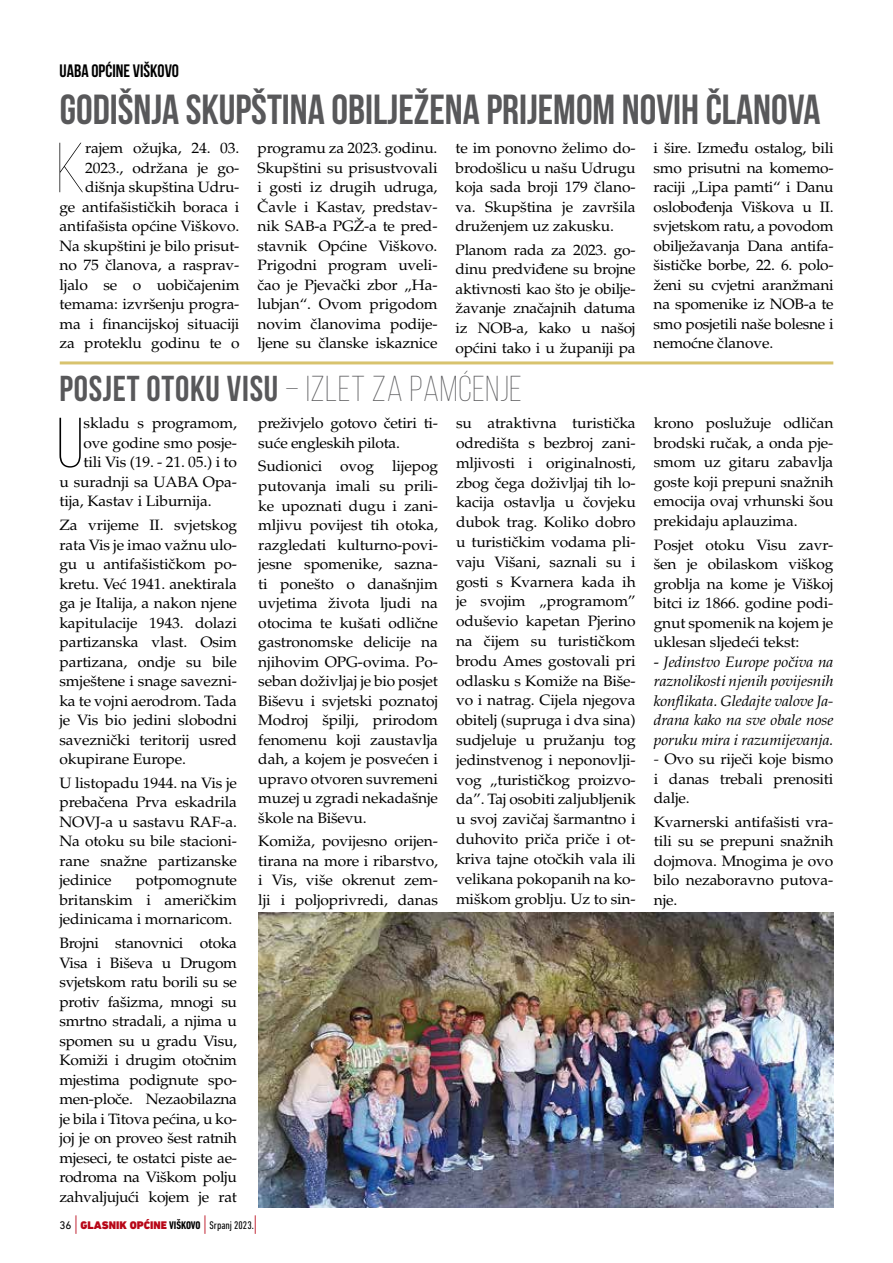
<style>
.page{position:relative;width:893px;height:1263px;background:#fff}
.page>*{position:absolute;margin:0;border:0;box-sizing:border-box;transform-origin:0 0}
.t1{font:100 70.65px "Bebas Neue";color:#000;scale:1.04 1}
.t2{font:300 70.65px "Bebas Neue";color:#000;scale:1.04 1}
.t3{font:42px "Bebas Neue";color:#58585a}
.t4{font:300 36px "Bebas Neue";letter-spacing:.02em;color:#58585a}
.t5{font:700 18px "Bebas Neue";color:#000}
.t6{font:15px/19.5px "Palatino CE";letter-spacing:-.01em;color:#000;text-align:justify;scale:1.04 1}
.t7{font:italic 15px/19.5px "Palatino CE";letter-spacing:-.01em;color:#000;text-align:justify;scale:1.04 1}
.t8{font:900 11.25px "DIN Next LT Pro";color:#b80718}
.s1{font-weight:400}
.s2{font-weight:400;color:#000}
.s3{font-weight:400;font-size:22.5px}
.s4{font-weight:700;font-stretch:condensed;color:#000}
.s5{font-weight:400;font-stretch:condensed;color:#000}
.s6{font-style:normal}
.s7{font-style:italic}
</style>
<div class="page">
<img style="left:258px;top:912px;width:575px;height:296px">
<hr style="left:60px;top:361px;width:773px;height:3px;background:#d8c36e">
<p class="t5" style="left:60px;top:61px;width:121px">UABA OPĆINE VIŠKOVO</p>
<h2 class="t3" style="left:60px;top:87px;width:762px">GODIŠNJA SKUPŠTINA OBILJEŽENA PRIJEMOM NOVIH ČLANOVA</h2>
<p class="t6" style="left:59px;top:139px;width:175px;text-align:right">rajem ožujka, 24. 03.<br>2023., održana je go&shy;dišnja skupština Udru-<br>ge antifašističkih boraca i antifašista općine Viškovo.<br>Na skupštini je bilo prisut&shy;no 75 članova, a rasprav&shy;ljalo se o uobičajenim temama: izvršenju progra&shy;ma i financijskoj situaciji za proteklu godinu te o</p>
<p class="t6" style="left:257px;top:139px;width:175px">programu za 2023. godinu.<br>Skupštini su prisustvovali i gosti iz drugih udruga, Čavle i Kastav, predstav&shy;nik SAB-a PGŽ-a te pred&shy;stavnik Općine Viškovo.<br>Prigodni program uveli&shy;čao je Pjevački zbor „Ha&shy;lubjan“. Ovom prigodom novim članovima podije&shy;ljene su članske iskaznice</p>
<p class="t6" style="left:456px;top:139px;width:175px">te im ponovno želimo do&shy;brodošlicu u našu Udrugu koja sada broji 179 člano&shy;va. Skupština je završila druženjem uz zakusku.</p>
<h1 class="t1" style="left:57px;top:131px;width:30px">K</h1>
<p class="t6" style="left:456px;top:240px;width:175px">Planom rada za 2023. go&shy;dinu predviđene su brojne aktivnosti kao što je obilje&shy;žavanje značajnih datuma iz NOB-a, kako u našoj općini tako i u županiji pa</p>
<h3 class="t4" style="left:59px;top:369px;width:464px"><span class="s1">POSJET OTOKU VISU</span> – IZLET ZA PAMĆENJE</h3>
<p class="t6" style="left:654px;top:139px;width:175px">i šire. Između ostalog, bili smo prisutni na komemo&shy;raciji „Lipa pamti“ i Danu oslobođenja Viškova u II. svjetskom ratu, a povodom obilježavanja Dana antifa&shy;šističke borbe, 22. 6. polo&shy;ženi su cvjetni aranžmani na spomenike iz NOB-a te smo posjetili naše bolesne i nemoćne članove.</p>
<h1 class="t2" style="left:57px;top:405px;width:27px">U</h1>
<p class="t6" style="left:84px;top:414px;width:149px">skladu s programom,</p>
<p class="t6" style="left:84px;top:433px;width:149px">ove godine smo posje-</p>
<p class="t6" style="left:84px;top:453px;width:149px">tili Vis (19. - 21. 05.) i to</p>
<p class="t6" style="left:59px;top:472px;width:172px">u suradnji sa UABA Opa-</p>
<p class="t6" style="left:59px;top:492px;width:148px">tija, Kastav i Liburnija.</p>
<p class="t6" style="left:59px;top:515px;width:172px">Za vrijeme II. svjetskog rata Vis je imao važnu ulo&shy;gu u antifašističkom po&shy;kretu. Već 1941. anektirala ga je Italija, a nakon njene kapitulacije 1943. dolazi partizanska vlast. Osim partizana, ondje su bile smještene i snage savezni&shy;ka te vojni aerodrom. Tada je Vis bio jedini slobodni saveznički teritorij usred okupirane Europe.</p>
<p class="t6" style="left:59px;top:773px;width:172px">U listopadu 1944. na Vis je prebačena Prva eskadrila NOVJ-a u sastavu RAF-a.<br>Na otoku su bile stacioni&shy;rane snažne partizanske jedinice</p>
<p class="t6" style="left:59px;top:871px;width:172px;text-indent:76px">potpomognute britanskim i američkim jedinicama i mornaricom.</p>
<p class="t6" style="left:59px;top:933px;width:172px">Brojni stanovnici otoka Visa i Biševa u Drugom svjetskom ratu borili su se protiv fašizma, mnogi su smrtno stradali, a njima u spomen su u gradu Visu, Komiži i drugim otočnim mjestima podignute spo&shy;men-ploče. Nezaobilazna je bila i Titova pećina, u ko&shy;joj je on proveo šest ratnih mjeseci, te ostatci piste ae&shy;rodroma na Viškom polju zahvaljujući kojem je rat</p>
<p class="t6" style="left:258px;top:414px;width:174px">preživjelo gotovo četiri ti&shy;suće engleskih pilota.</p>
<p class="t6" style="left:258px;top:457px;width:174px">Sudionici ovog lijepog putovanja imali su prili&shy;ke upoznati dugu i zani&shy;mljivu povijest tih otoka, razgledati kulturno-povi&shy;jesne spomenike, sazna&shy;ti ponešto o današnjim uvjetima života ljudi na otocima te kušati odlične gastronomske delicije na njihovim OPG-ovima. Po&shy;seban doživljaj je bio posjet Biševu i svjetski poznatoj Modroj špilji, prirodom fenomenu koji zaustavlja dah, a kojem je posvećen i upravo otvoren suvremeni muzej u zgradi nekadašnje škole na Biševu.</p>
<p class="t6" style="left:258px;top:832px;width:174px">Komiža, povijesno orijen&shy;tirana na more i ribarstvo, i Vis, više okrenut zem&shy;lji i poljoprivredi, danas</p>
<p class="t8" style="left:60px;top:1218px;width:199px"><span class="s2">36</span> <span class="s3">|</span> GLASNIK OPĆINE <span class="s4">VIŠKOVO</span> <span class="s3">|</span> <span class="s5">Srpanj 2023.</span><span class="s3">|</span></p>
<p class="t6" style="left:456px;top:413px;width:174px">su atraktivna turistička odredišta s bezbroj zani&shy;mljivosti i originalnosti, zbog čega doživljaj tih lo&shy;kacija ostavlja u čovjeku dubok trag. Koliko dobro u turističkim vodama pli&shy;vaju Višani, saznali su i gosti s Kvarnera kada ih je svojim „programom” oduševio kapetan Pjerino na čijem su turističkom brodu Ames gostovali pri odlasku s Komiže na Biše&shy;vo i natrag. Cijela njegova obitelj (supruga i dva sina) sudjeluje u pružanju tog jedinstvenog i neponovlji&shy;vog „turističkog proizvo&shy;da”. Taj osobiti zaljubljenik u svoj zavičaj šarmantno i duhovito priča priče i ot&shy;kriva tajne otočkih vala ili velikana pokopanih na ko&shy;miškom groblju. Uz to sin-</p>
<p class="t6" style="left:654px;top:414px;width:174px">krono poslužuje odličan brodski ručak, a onda pje&shy;smom uz gitaru zabavlja goste koji prepuni snažnih emocija ovaj vrhunski šou prekidaju aplauzima.</p>
<p class="t6" style="left:654px;top:535px;width:174px">Posjet otoku Visu zavr&shy;šen je obilaskom viškog groblja na kome je Viškoj bitci iz 1866. godine podi&shy;gnut spomenik na kojem je uklesan sljedeći tekst:</p>
<p class="t7" style="left:654px;top:652px;width:174px"><span class="s6">-</span> Jedinstvo Europe počiva na raznolikosti njenih povijesnih konflikata. Gledajte valove Ja&shy;drana kako na sve obale nose poruku mira i razumijevanja.</p>
<p class="t6" style="left:654px;top:749px;width:174px"><span class="s7">-</span> Ovo su riječi koje bismo i danas trebali prenositi dalje.</p>
<p class="t6" style="left:654px;top:812px;width:174px">Kvarnerski antifašisti vra&shy;tili su se prepuni snažnih dojmova. Mnogima je ovo bilo nezaboravno putova&shy;nje.</p>
</div>
